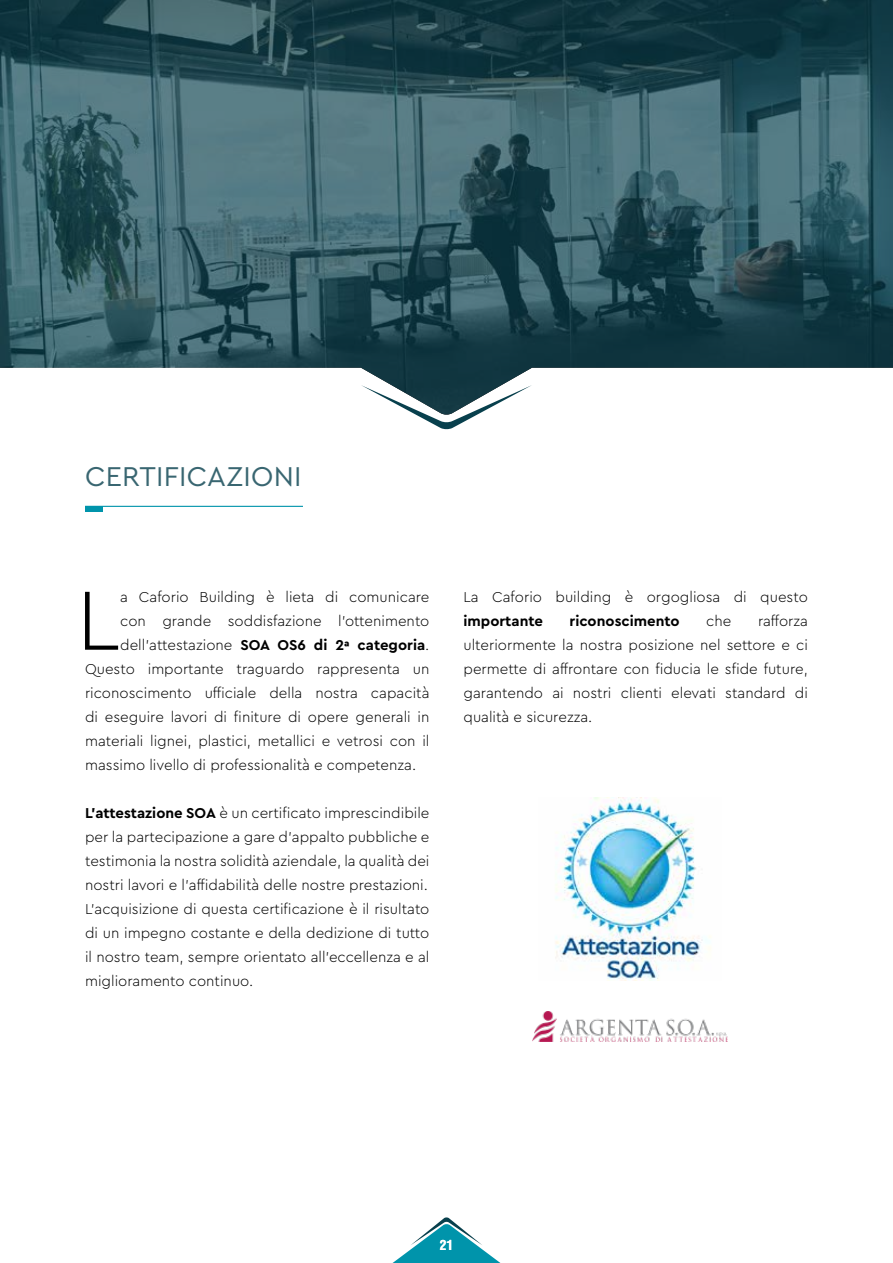
<style>
.page{position:relative;width:893px;height:1263px;background:#fff}
.page>*{position:absolute;margin:0;border:0;box-sizing:border-box;transform-origin:0 0}
.t1{font:300 87.75px "Cera Pro";color:#000}
.t2{font:28.5px "Cera Pro";letter-spacing:.01em;color:#396671}
.t3{font:300 15px/24px "Cera Pro";color:#000;text-align:justify}
.t4{font:700 15px "Cera Pro";color:#000}
.t5{font:700 condensed 13.5px "Helvetica LT Std";color:#fff}
.s1{font-weight:300}
.s2{font-weight:700}
</style>
<div class="page">
<svg style="left:392px;top:1217px;width:109px;height:46px"></svg>
<svg style="left:416px;top:415px;width:61px;height:15px"></svg>
<hr style="left:85px;top:506px;width:218px;height:1px;background:#0094ab">
<div style="left:85px;top:506px;width:17px;height:6px;background:#0094ab"></div>
<svg style="left:0;top:0;width:893px;height:415px;background:#45676f"></svg>
<img style="left:532px;top:1012px;width:196px;height:30px">
<img style="left:555px;top:797px;width:156px;height:183px">
<h2 class="t2" style="left:85px;top:458px;width:218px">CERTIFICAZIONI</h2>
<h1 class="t1" style="left:76px;top:562px;width:45px">L</h1>
<p class="t3" style="left:120px;top:584px;width:311px">a Caforio Building è lieta di comunicare</p>
<p class="t3" style="left:120px;top:608px;width:311px">con grande soddisfazione l’ottenimento</p>
<p class="t4" style="left:120px;top:635px;width:311px"><span class="s1">dell’attestazione</span> SOA OS6 di 2ª categoria<span class="s1">.</span></p>
<p class="t3" style="left:85px;top:656px;width:346px">Questo importante traguardo rappresenta un</p>
<p class="t3" style="left:85px;top:680px;width:346px">riconoscimento ufficiale della nostra capacità</p>
<p class="t3" style="left:85px;top:704px;width:346px">di eseguire lavori di finiture di opere generali in</p>
<p class="t3" style="left:85px;top:728px;width:346px">materiali lignei, plastici, metallici e vetrosi con il</p>
<p class="t3" style="left:85px;top:752px;width:333px">massimo livello di professionalità e competenza.</p>
<p class="t3" style="left:85px;top:800px;width:346px"><span class="s2">L’attestazione SOA</span> è un certificato imprescindibile per la partecipazione a gare d’appalto pubbliche e testimonia la nostra solidità aziendale, la qualità dei nostri lavori e l’affidabilità delle nostre prestazioni.<br>L’acquisizione di questa certificazione è il risultato di un impegno costante e della dedizione di tutto il nostro team, sempre orientato all’eccellenza e al miglioramento continuo.</p>
<p class="t3" style="left:463px;top:584px;width:346px">La Caforio building è orgogliosa di questo</p>
<p class="t4" style="left:463px;top:611px;width:81px">importante</p>
<p class="t4" style="left:570px;top:611px;width:112px">riconoscimento</p>
<p class="t3" style="left:706px;top:608px;width:27px">che</p>
<p class="t3" style="left:463px;top:608px;width:346px;text-indent:295px">rafforza ulteriormente la nostra posizione nel settore e ci permette di affrontare con fiducia le sfide future, garantendo ai nostri clienti elevati standard di qualità e sicurezza.</p>
<p class="t5" style="left:440px;top:1236px;width:15px">21</p>
</div>
